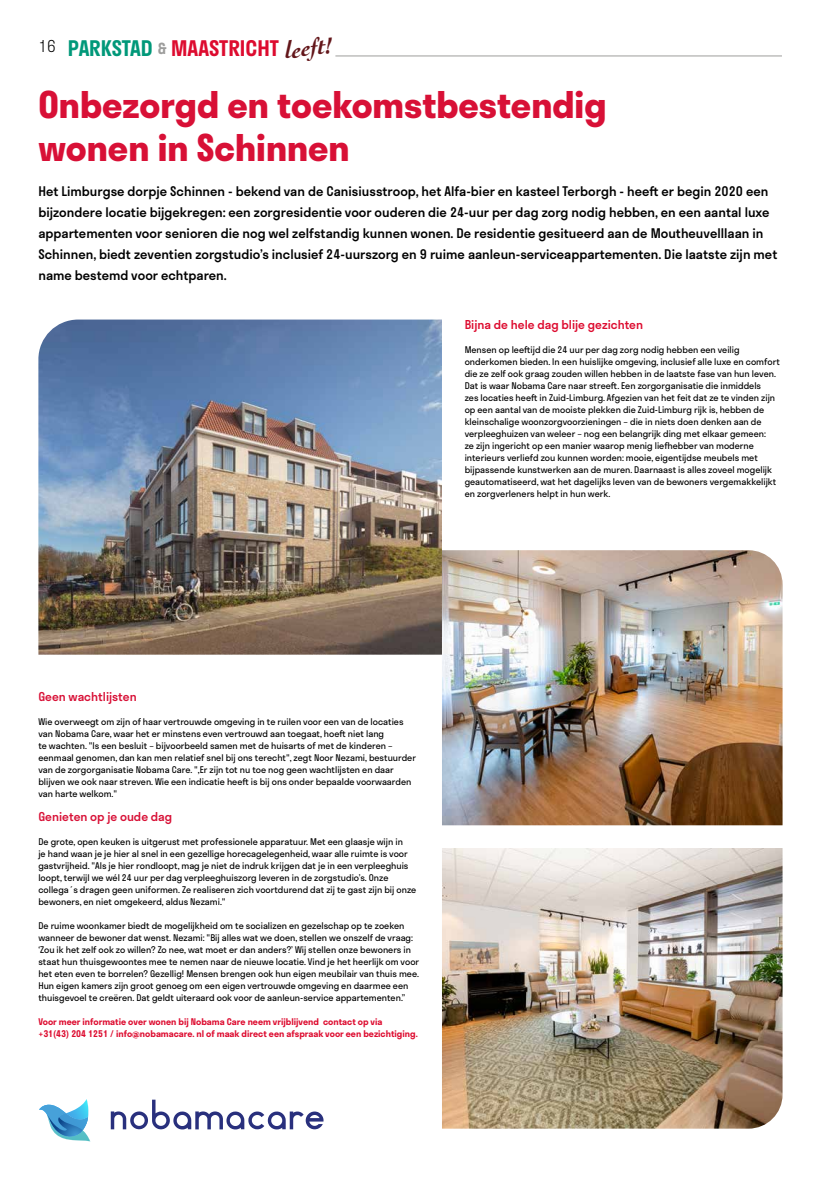
<style>
.page{position:relative;width:820px;height:1177px;background:#fff}
.page>*{position:absolute;margin:0;border:0;box-sizing:border-box;transform-origin:0 0}
.t1{font:700 36px/42.8px "Stratos";color:#d81036}
.t2{font:italic 700 24px "Cochin";color:#63161a}
.t3{font:600 21px "Stratos";color:#dd0b2f}
.t4{font:500 13px/21px "Stratos";color:#000}
.t5{font:500 12px "Stratos";color:#d81036}
.t6{font:500 12px "Stratos";color:#dd0b2f}
.t7{font:9px/12px "Stratos";color:#000}
.t8{font:600 9px/12px "Stratos";color:#dd0b2f}
.s1{color:#009879}
.s2{font-size:15px;color:#9d9d9c}
</style>
<div class="page">
<svg style="left:39px;top:1099px;width:51px;height:42px"></svg>
<svg style="left:111px;top:1099px;width:212px;height:30px"></svg>
<hr style="left:335px;top:55px;width:446px;height:1px;background:#9d9d9c">
<img style="left:38px;top:319px;width:404px;height:335px">
<img style="left:442px;top:550px;width:340px;height:275px">
<img style="left:442px;top:848px;width:340px;height:280px">
<h3 class="t3" style="left:38px;top:31px;width:242px"><sup>16</sup> <span class="s1">PARKSTAD</span> <span class="s2">&amp;</span> MAASTRICHT</h3>
<h2 class="t2" style="left:283px;top:35px;width:50px;rotate:-7deg">leeft!</h2>
<h1 class="t1" style="left:38px;top:82px;width:569px">Onbezorgd en toekomstbestendig wonen in Schinnen</h1>
<p class="t4" style="left:38px;top:181px;width:740px">Het Limburgse dorpje Schinnen - bekend van de Canisiusstroop, het Alfa-bier en kasteel Terborgh - heeft er begin 2020 een bijzondere locatie bijgekregen: een zorgresidentie voor ouderen die 24-uur per dag zorg nodig hebben, en een aantal luxe appartementen voor senioren die nog wel zelfstandig kunnen wonen. De residentie gesitueerd aan de Moutheuvelllaan in Schinnen, biedt zeventien zorgstudio’s inclusief 24-uurszorg en 9 ruime aanleun-serviceappartementen. Die laatste zijn met name bestemd voor echtparen.</p>
<h3 class="t6" style="left:464px;top:314px;width:180px">Bijna de hele dag blije gezichten</h3>
<p class="t7" style="left:464px;top:343px;width:316px">Mensen op leeftijd die 24 uur per dag zorg nodig hebben een veilig onderkomen bieden. In een huislijke omgeving, inclusief alle luxe en comfort die ze zelf ook graag zouden willen hebben in de laatste fase van hun leven.<br>Dat is waar Nobama Care naar streeft. Een zorgorganisatie die inmiddels<br>zes locaties heeft in Zuid-Limburg. Afgezien van het feit dat ze te vinden zijn op een aantal van de mooiste plekken die Zuid-Limburg rijk is, hebben de kleinschalige woonzorgvoorzieningen – die in niets doen denken aan de verpleeghuizen van weleer – nog een belangrijk ding met elkaar gemeen:<br>ze zijn ingericht op een manier waarop menig liefhebber van moderne interieurs verliefd zou kunnen worden: mooie, eigentijdse meubels met bijpassende kunstwerken aan de muren. Daarnaast is alles zoveel mogelijk geautomatiseerd, wat het dagelijks leven van de bewoners vergemakkelijkt en zorgverleners helpt in hun werk.</p>
<h3 class="t5" style="left:38px;top:686px;width:100px">Geen wachtlijsten</h3>
<p class="t7" style="left:38px;top:715px;width:379px">Wie overweegt om zijn of haar vertrouwde omgeving in te ruilen voor een van de locaties van Nobama Care, waar het er minstens even vertrouwd aan toegaat, hoeft niet lang<br>te wachten. "Is een besluit – bijvoorbeeld samen met de huisarts of met de kinderen – eenmaal genomen, dan kan men relatief snel bij ons terecht", zegt Noor Nezami, bestuurder van de zorgorganisatie Nobama Care. ",Er zijn tot nu toe nog geen wachtlijsten en daar blijven we ook naar streven. Wie een indicatie heeft is bij ons onder bepaalde voorwaarden van harte welkom."</p>
<h3 class="t5" style="left:38px;top:806px;width:135px">Genieten op je oude dag</h3>
<p class="t7" style="left:38px;top:835px;width:379px">De grote, open keuken is uitgerust met professionele apparatuur. Met een glaasje wijn in<br>je hand waan je je hier al snel in een gezellige horecagelegenheid, waar alle ruimte is voor gastvrijheid. "Als je hier rondloopt, mag je niet de indruk krijgen dat je in een verpleeghuis loopt, terwijl we wél 24 uur per dag verpleeghuiszorg leveren in de zorgstudio’s. Onze collega´s dragen geen uniformen. Ze realiseren zich voortdurend dat zij te gast zijn bij onze bewoners, en niet omgekeerd, aldus Nezami."</p>
<p class="t7" style="left:38px;top:919px;width:382px">De ruime woonkamer biedt de mogelijkheid om te socializen en gezelschap op te zoeken wanneer de bewoner dat wenst. Nezami: "Bij alles wat we doen, stellen we onszelf de vraag: ‘Zou ik het zelf ook zo willen? Zo nee, wat moet er dan anders?’ Wij stellen onze bewoners in staat hun thuisgewoontes mee te nemen naar de nieuwe locatie. Vind je het heerlijk om voor het eten even te borrelen? Gezellig! Mensen brengen ook hun eigen meubilair van thuis mee.<br>Hun eigen kamers zijn groot genoeg om een eigen vertrouwde omgeving en daarmee een thuisgevoel te creëren. Dat geldt uiteraard ook voor de aanleun-service appartementen.”</p>
<p class="t8" style="left:38px;top:1015px;width:381px">Voor meer informatie over wonen bij Nobama Care neem vrijblijvend contact op via<br>+31(43) 204 1251 / info@nobamacare. nl of maak direct een afspraak voor een bezichtiging.</p>
</div>
